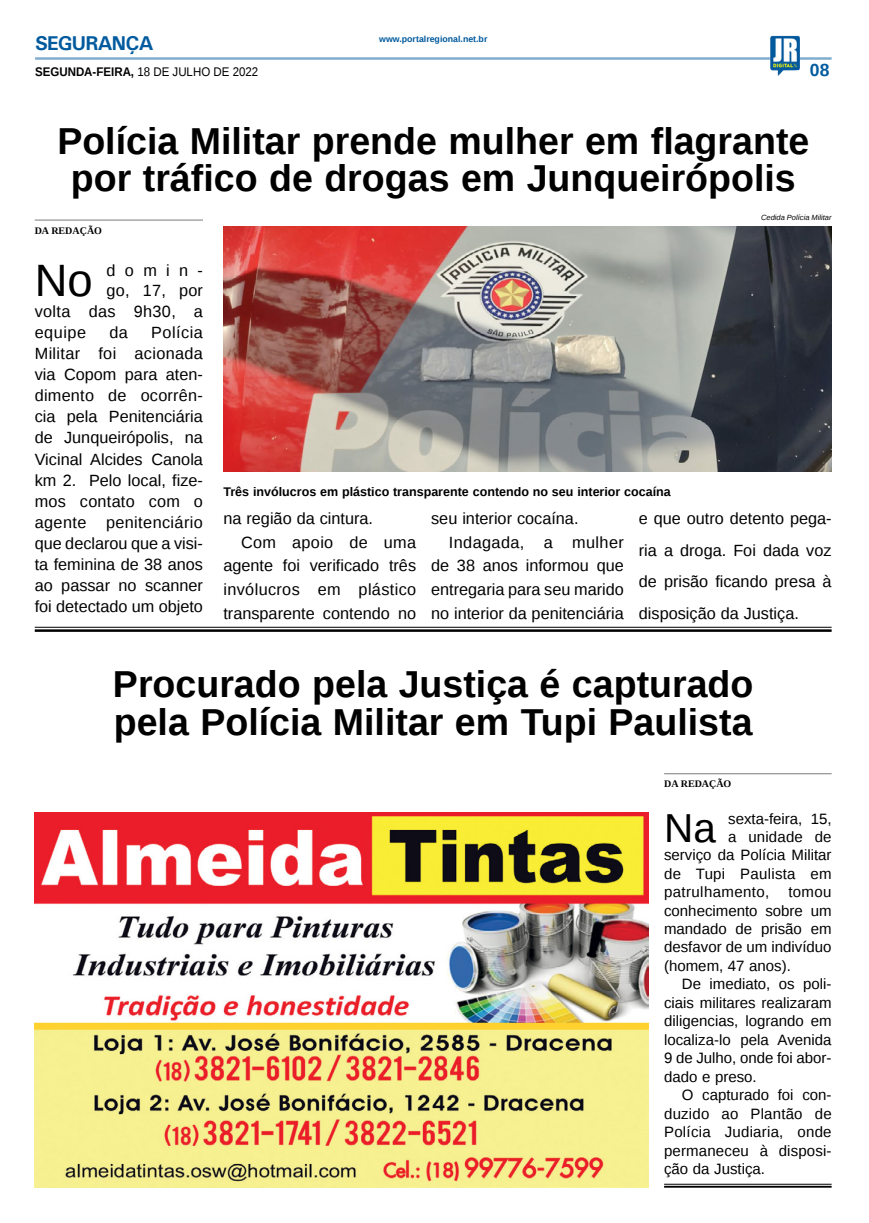
<style>
.page{position:relative;width:869px;height:1223px;background:#fff}
.page>*{position:absolute;margin:0;border:0;box-sizing:border-box;transform-origin:0 0}
.MATÉRIA{font:45.38px "Liberation Sans";color:#000}
.MATÉRIA-2{font:40.38px "Liberation Sans";color:#000}
.TÍTULO{font:700 37.5px/37.5px "Liberation Sans";color:#000;text-align:center}
.TITULO_PG{font:700 20px "Univers";letter-spacing:-.04em;color:#005a9e}
.TÍTULO-2{font:700 17.5px "Liberation Sans";color:#005a9e}
.MATÉRIA-3{font:16.25px/21.1px "Liberation Sans";color:#000;text-align:justify}
.MATÉRIA-4{font:16.25px "Liberation Sans";letter-spacing:.02em;color:#000}
.MATÉRIA-5{font:15px/18.5px "Liberation Sans";color:#000;text-align:justify}
.MATÉRIA-6{font:15px "Liberation Sans";letter-spacing:.02em;color:#000}
.MATÉRIA-7{font:15px "Liberation Sans";letter-spacing:.025em;color:#000}
.LEGENDA{font:700 12.5px "Liberation Sans";color:#000}
.DATA_PG{font:12.5px "Liberation Sans";color:#000;scale:.92 1}
.CRÉDITO_NOME{font:700 10px "Liberation Serif";color:#000}
.DATA_PG-2{font:700 8.75px "Liberation Sans";color:#005a9e}
.CRÉDITO_FOTO{font:italic 7.5px "Liberation Sans";color:#000}
.s1{font-weight:700}
</style>
<div class="page">
<hr style="left:35px;top:57px;width:796px;height:3px;background:#005a9e">
<img style="left:769px;top:36px;width:30px;height:40px">
<img style="left:35px;top:812px;width:613px;height:375px">
<hr style="left:663px;top:1183px;width:168px;height:1px;background:#000">
<hr style="left:663px;top:1185px;width:168px;height:2px;background:#000">
<img style="left:223px;top:227px;width:608px;height:244px">
<hr style="left:35px;top:219px;width:168px;height:2px;background:#939598">
<hr style="left:35px;top:627px;width:796px;height:1px;background:#000">
<hr style="left:35px;top:629px;width:796px;height:3px;background:#000">
<hr style="left:663px;top:773px;width:168px;height:1px;background:#939598">
<p class="TITULO_PG" style="left:35px;top:31px;width:120px">SEGURANÇA</p>
<p class="DATA_PG" style="left:35px;top:65px;width:244px"><span class="s1">SEGUNDA-FEIRA,</span> 18 DE JULHO DE 2022</p>
<p class="DATA_PG-2" style="left:379px;top:33px;width:110px">www.portalregional.net.br</p>
<p class="TÍTULO-2" style="left:809px;top:58px;width:21px">08</p>
<p class="TÍTULO" style="left:57px;top:121px;width:753px">Polícia Militar prende mulher em flagrante por tráfico de drogas em Junqueirópolis</p>
<p class="CRÉDITO_NOME" style="left:35px;top:223px;width:69px">DA REDAÇÃO</p>
<p class="MATÉRIA" style="left:35px;top:254px;width:59px">No</p>
<p class="MATÉRIA-3" style="left:107px;top:260px;width:98px">domin-</p>
<p class="CRÉDITO_FOTO" style="left:760px;top:212px;width:72px">Cedida Polícia Militar</p>
<p class="MATÉRIA-3" style="left:107px;top:280px;width:98px">go, 17, por</p>
<p class="MATÉRIA-4" style="left:35px;top:302px;width:170px">volta das 9h30, a</p>
<p class="MATÉRIA-3" style="left:35px;top:322px;width:53px">equipe</p>
<p class="MATÉRIA-3" style="left:109px;top:322px;width:20px">da</p>
<p class="MATÉRIA-3" style="left:35px;top:322px;width:170px;text-indent:116px">Polícia Militar foi acionada via Copom para aten&shy;dimento de ocorrên&shy;cia pela Penitenciária de Junqueirópolis, na Vicinal Alcides Canola km 2. Pelo local, fize&shy;mos contato com o agente penitenciário que declarou que a visi&shy;ta feminina de 38 anos ao passar no scanner foi detectado um objeto</p>
<p class="LEGENDA" style="left:223px;top:483px;width:448px">Três invólucros em plástico transparente contendo no seu interior cocaína</p>
<p class="MATÉRIA-3" style="left:431px;top:508px;width:149px">seu interior cocaína.</p>
<p class="MATÉRIA-3" style="left:431px;top:531px;width:194px;line-height:23.6px;text-indent:18px">Indagada, a mulher de 38 anos informou que entregaria para seu marido no interior da penitenciária</p>
<p class="MATÉRIA-3" style="left:223px;top:508px;width:151px">na região da cintura.</p>
<p class="MATÉRIA-3" style="left:223px;top:531px;width:194px;line-height:23.6px;text-indent:18px">Com apoio de uma agente foi verificado três invólucros em plástico transparente contendo no</p>
<p class="MATÉRIA-3" style="left:638px;top:503px;width:194px;line-height:31.6px">e que outro detento pega&shy;ria a droga. Foi dada voz de prisão ficando presa à disposição da Justiça.</p>
<p class="TÍTULO" style="left:113px;top:665px;width:641px;text-align:left">Procurado pela Justiça é capturado pela Polícia Militar em Tupi Paulista</p>
<p class="CRÉDITO_NOME" style="left:663px;top:777px;width:69px">DA REDAÇÃO</p>
<p class="MATÉRIA-2" style="left:663px;top:805px;width:53px">Na</p>
<p class="MATÉRIA-5" style="left:727px;top:810px;width:105px">sexta-feira, 15,</p>
<p class="MATÉRIA-5" style="left:727px;top:827px;width:105px">a unidade de</p>
<p class="MATÉRIA-5" style="left:663px;top:846px;width:169px">serviço da Polícia Militar</p>
<p class="MATÉRIA-6" style="left:663px;top:865px;width:169px">de Tupi Paulista em</p>
<p class="MATÉRIA-7" style="left:663px;top:883px;width:107px">patrulhamento,</p>
<p class="MATÉRIA-5" style="left:663px;top:883px;width:169px;text-indent:124px">tomou conhecimento sobre um mandado de prisão em desfavor de um indivíduo (homem, 47 anos).</p>
<p class="MATÉRIA-5" style="left:663px;top:975px;width:169px;text-indent:18px">De imediato, os poli&shy;ciais militares realizaram diligencias, logrando em localiza-lo pela Avenida 9 de Julho, onde foi abor&shy;dado e preso.</p>
<p class="MATÉRIA-5" style="left:663px;top:1086px;width:169px;text-indent:18px">O capturado foi con&shy;duzido ao Plantão de Polícia Judiaria, onde permaneceu à disposi&shy;ção da Justiça.</p>
</div>
